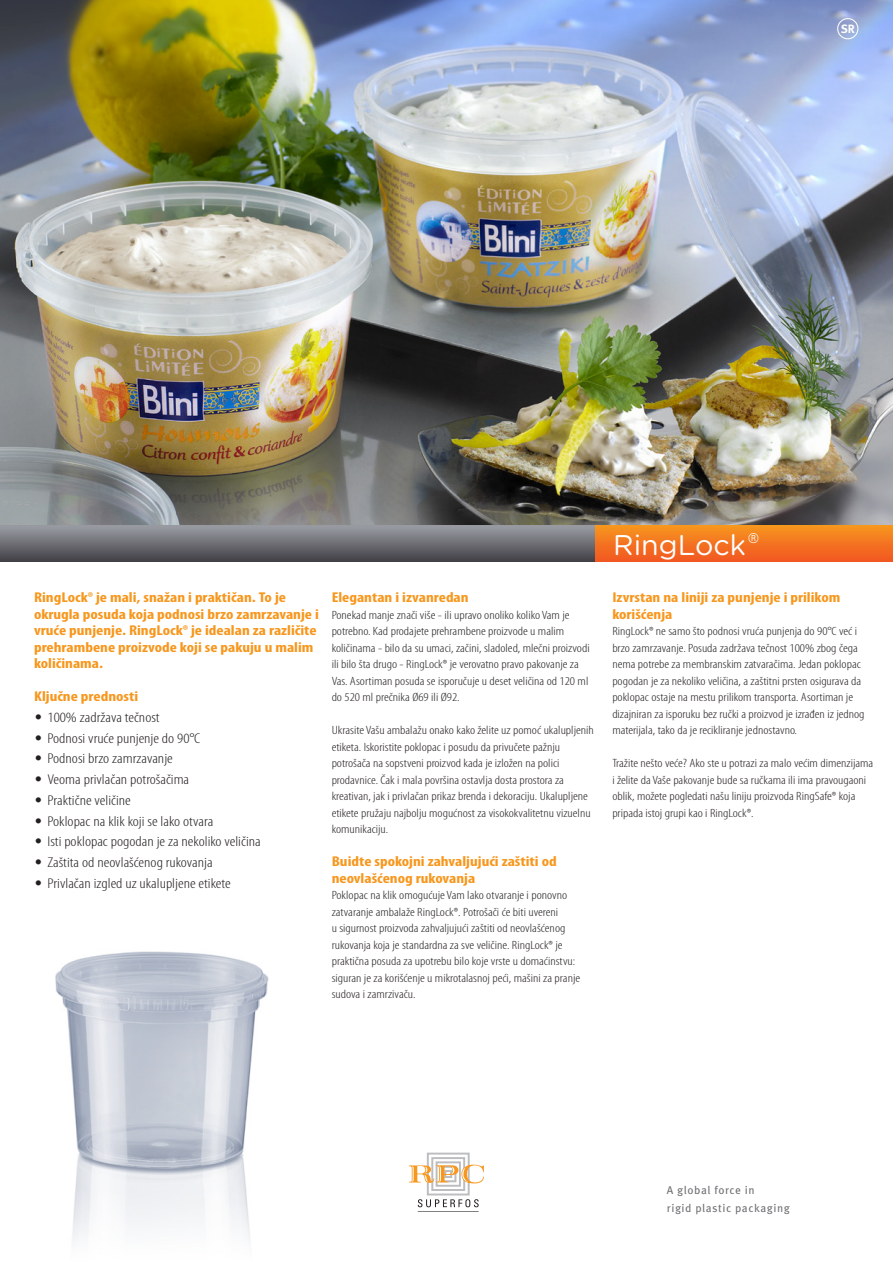
<style>
.page{position:relative;width:893px;height:1263px;background:#fff}
.page>*{position:absolute;margin:0;border:0;box-sizing:border-box;transform-origin:0 0}
.t1{font:28.5px "Gotham Rounded";color:#fff}
.t2{font:700 condensed 14.25px/16.5px "Myriad Pro";color:#f7971d;scale:1.2 1}
.t3{font:300 condensed 14.25px "Myriad Pro";color:#231f20;scale:1.2 1}
.t4{font:300 condensed 12px/16.5px "Myriad Pro";color:#231f20;scale:1.2 1}
.t5{font:700 12px "Meta OT";color:#fff}
.t6{font:11.25px/18px "Meta OT";letter-spacing:.045em;color:#717074}
.s1{font-family:"Univers LT Std"}
</style>
<div class="page">
<img style="left:0;top:0;width:893px;height:526px">
<img style="left:55px;top:951px;width:214px;height:291px">
<svg style="left:418px;top:1199px;width:61px;height:8px"></svg>
<hr style="left:418px;top:1212px;width:61px;height:1px;background:#231f20">
<div style="left:427px;top:1152px;width:43px;height:43px;border:2px solid #bcbdc0"></div>
<div style="left:431px;top:1157px;width:34px;height:34px;border:2px solid #bcbdc0"></div>
<div style="left:436px;top:1161px;width:25px;height:26px;border:2px solid #bcbdc0"></div>
<svg style="left:409px;top:1165px;width:75px;height:19px"></svg>
<svg style="left:0;top:526px;width:595px;height:35px;background:#6e6e74"></svg>
<svg style="left:595px;top:526px;width:298px;height:35px;background:#f37520"></svg>
<div style="left:837px;top:18px;width:21px;height:21px;border:1px solid #fff;border-radius:50%"></div>
<p class="t5" style="left:841px;top:21px;width:16px">SR</p>
<p class="t2" style="left:34px;top:589px;width:239px">RingLock® je mali, snažan i praktičan. To je okrugla posuda koja podnosi brzo zamrzavanje i vruće punjenje. RingLock® je idealan za različite prehrambene proizvode koji se pakuju u malim količinama.</p>
<p class="t2" style="left:34px;top:688px;width:88px">Ključne prednosti</p>
<p class="t3" style="left:34px;top:709px;width:106px"><span class="s1">•</span> 100% zadržava tečnost</p>
<p class="t3" style="left:34px;top:729px;width:140px"><span class="s1">•</span> Podnosi vruće punjenje do 90°C</p>
<p class="t3" style="left:34px;top:750px;width:117px"><span class="s1">•</span> Podnosi brzo zamrzavanje</p>
<p class="t3" style="left:34px;top:771px;width:131px"><span class="s1">•</span> Veoma privlačan potrošačima</p>
<p class="t3" style="left:34px;top:792px;width:82px"><span class="s1">•</span> Praktične veličine</p>
<p class="t3" style="left:34px;top:812px;width:151px"><span class="s1">•</span> Poklopac na klik koji se lako otvara</p>
<p class="t3" style="left:34px;top:833px;width:190px"><span class="s1">•</span> Isti poklopac pogodan je za nekoliko veličina</p>
<p class="t3" style="left:34px;top:854px;width:150px"><span class="s1">•</span> Zaštita od neovlašćenog rukovanja</p>
<p class="t3" style="left:34px;top:875px;width:165px"><span class="s1">•</span> Privlačan izgled uz ukalupljene etikete</p>
<p class="t2" style="left:332px;top:589px;width:116px">Elegantan i izvanredan</p>
<p class="t4" style="left:332px;top:606px;width:216px">Ponekad manje znači više - ili upravo onoliko koliko Vam je potrebno. Kad prodajete prehrambene proizvode u malim količinama - bilo da su umaci, začini, sladoled, mlečni proizvodi ili bilo šta drugo - RingLock® je verovatno pravo pakovanje za Vas. Asortiman posuda se isporučuje u deset veličina od 120 ml do 520 ml prečnika Ø69 ili Ø92.</p>
<p class="t4" style="left:332px;top:722px;width:220px">Ukrasite Vašu ambalažu onako kako želite uz pomoć ukalupljenih etiketa. Iskoristite poklopac i posudu da privučete pažnju potrošača na sopstveni proizvod kada je izložen na polici prodavnice. Čak i mala površina ostavlja dosta prostora za kreativan, jak i privlačan prikaz brenda i dekoraciju. Ukalupljene etikete pružaju najbolju mogućnost za visokokvalitetnu vizuelnu komunikaciju.</p>
<p class="t2" style="left:332px;top:853px;width:189px">Buidte spokojni zahvaljujući zaštiti od neovlašćenog rukovanja</p>
<p class="t4" style="left:332px;top:887px;width:209px">Poklopac na klik omogućuje Vam lako otvaranje i ponovno zatvaranje ambalaže RingLock®. Potrošači će biti uvereni<br>u sigurnost proizvoda zahvaljujući zaštiti od neovlašćenog rukovanja koja je standardna za sve veličine. RingLock® je praktična posuda za upotrebu bilo koje vrste u domaćinstvu: siguran je za korišćenje u mikrotalasnoj peći, mašini za pranje sudova i zamrzivaču.</p>
<h1 class="t1" style="left:613px;top:525px;width:147px">RingLock <sup>®</sup></h1>
<p class="t2" style="left:612px;top:589px;width:192px">Izvrstan na liniji za punjenje i prilikom korišćenja</p>
<p class="t4" style="left:612px;top:623px;width:212px">RingLock® ne samo što podnosi vruća punjenja do 90°C već i brzo zamrzavanje. Posuda zadržava tečnost 100% zbog čega nema potrebe za membranskim zatvaračima. Jedan poklopac pogodan je za nekoliko veličina, a zaštitni prsten osigurava da poklopac ostaje na mestu prilikom transporta. Asortiman je dizajniran za isporuku bez ručki a proizvod je izrađen iz jednog materijala, tako da je recikliranje jednostavno.</p>
<p class="t4" style="left:612px;top:755px;width:219px">Tražite nešto veće? Ako ste u potrazi za malo većim dimenzijama i želite da Vaše pakovanje bude sa ručkama ili ima pravougaoni oblik, možete pogledati našu liniju proizvoda RingSafe® koja pripada istoj grupi kao i RingLock®.</p>
<p class="t6" style="left:667px;top:1181px;width:125px">A global force in<br>rigid plastic packaging</p>
</div>
